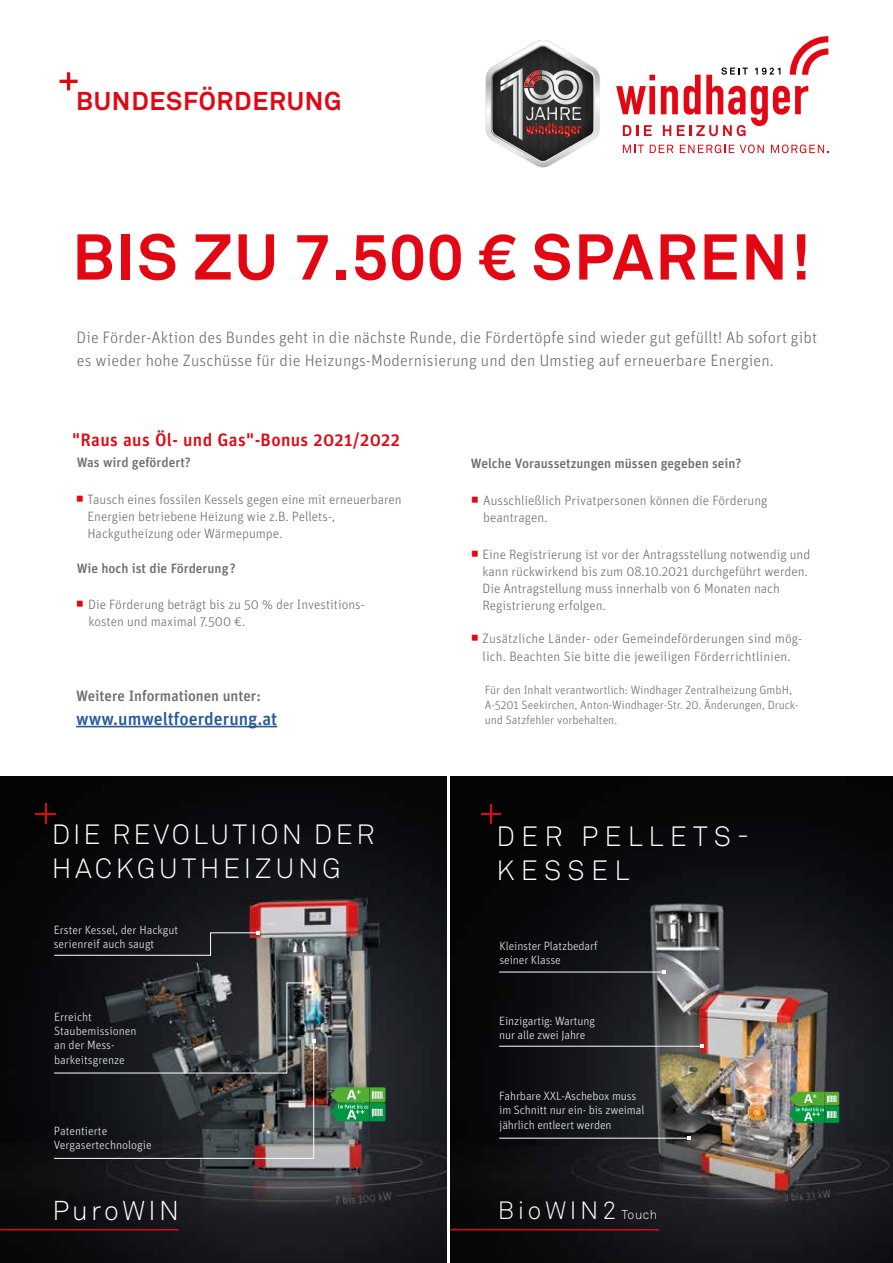
<style>
.page{position:relative;width:893px;height:1263px;background:#fff}
.page>*{position:absolute;margin:0;border:0;box-sizing:border-box;transform-origin:0 0}
.t1{font:700 63.75px "Akkurat Pro";letter-spacing:.03em;color:#e30613}
.t2{font:300 27.6px/34.5px "Akkurat Pro";letter-spacing:.13em;color:#fff}
.t3{font:300 27.6px/34.5px "Akkurat Pro";letter-spacing:.23em;color:#fff}
.t4{font:300 27px "Akkurat Pro";letter-spacing:.12em;color:#fff}
.t5{font:700 25.5px "Akkurat Pro";letter-spacing:.03em;color:#e30613}
.t6{font:300 24.75px "Akkurat Pro";letter-spacing:.145em;color:#fff}
.t7{font:500 18px "Unit OT";letter-spacing:.02em;color:#e30613}
.t8{font:500 18px "Unit OT";color:#275b9b}
.t9{font:300 16.5px/22.5px "Unit OT";letter-spacing:.01em;color:#706f6f}
.t10{font:500 15px "Unit OT";color:#706f6f}
.t11{font:300 13.5px/17.2px "Unit OT";color:#706f6f}
.t12{font:500 13.5px "Unit OT";color:#706f6f}
.t13{font:300 12px/14.4px "Unit OT";letter-spacing:-.005em;color:#ededed}
.t14{font:300 12px/15px "Unit OT";color:#706f6f}
.s1{font-size:16.5px;color:#e30613}
.s2{font-size:12.75px}
</style>
<div class="page">
<img style="left:0;top:777px;width:446px;height:486px">
<svg style="left:45px;top:804px;width:1px;height:20px"></svg>
<hr style="left:35px;top:813px;width:21px;height:2px;background:#e30613">
<svg style="left:53px;top:931px;width:206px;height:25px;background:#212025"></svg>
<svg style="left:53px;top:981px;width:262px;height:178px;background:#36383b"></svg>
<hr style="left:0;top:1229px;width:179px;height:1px;background:#e30613">
<svg style="left:330px;top:1087px;width:56px;height:34px;background:#45a356"></svg>
<img style="left:450px;top:777px;width:443px;height:486px">
<svg style="left:481px;top:804px;width:19px;height:19px"></svg>
<hr style="left:450px;top:1229px;width:209px;height:1px;background:#e30613">
<hr style="left:499px;top:1046px;width:203px;height:1px;background:#fff">
<svg style="left:700px;top:1044px;width:4px;height:4px"></svg>
<hr style="left:499px;top:1138px;width:190px;height:1px;background:#fff">
<svg style="left:687px;top:1136px;width:4px;height:4px"></svg>
<hr style="left:499px;top:971px;width:165px;height:1px;background:#fff">
<svg style="left:662px;top:970px;width:4px;height:4px"></svg>
<svg style="left:789px;top:1092px;width:50px;height:31px;background:#48a85a"></svg>
<svg style="left:60px;top:72px;width:18px;height:18px"></svg>
<hr style="left:76px;top:726px;width:201px;height:1px;background:#275b9b">
<svg style="left:486px;top:40px;width:114px;height:128px"></svg>
<svg style="left:616px;top:75px;width:39px;height:39px"></svg>
<svg style="left:623px;top:125px;width:15px;height:11px"></svg>
<svg style="left:644px;top:125px;width:8px;height:11px"></svg>
<svg style="left:661px;top:36px;width:167px;height:100px"></svg>
<svg style="left:623px;top:145px;width:21px;height:8px"></svg>
<svg style="left:650px;top:145px;width:23px;height:8px"></svg>
<svg style="left:680px;top:145px;width:54px;height:8px"></svg>
<svg style="left:740px;top:145px;width:24px;height:8px"></svg>
<svg style="left:771px;top:145px;width:58px;height:8px"></svg>
<h3 class="t5" style="left:76px;top:85px;width:267px">BUNDESFÖRDERUNG</h3>
<h1 class="t1" style="left:72px;top:218px;width:740px">BIS ZU 7.500 € SPAREN!</h1>
<p class="t9" style="left:77px;top:326px;width:742px">Die Förder-Aktion des Bundes geht in die nächste Runde, die Fördertöpfe sind wieder gut gefüllt! Ab sofort gibt es wieder hohe Zuschüsse für die Heizungs-Modernisierung und den Umstieg auf erneuerbare Energien.</p>
<h3 class="t7" style="left:72px;top:428px;width:329px">"Raus aus Öl- und Gas"-Bonus 2021/2022</h3>
<p class="t12" style="left:77px;top:454px;width:116px">Was wird gefördert?</p>
<p class="t11" style="left:87px;top:490px;width:316px;text-indent:-12px"><span class="s1">◻</span> Tausch eines fossilen Kessels gegen eine mit erneuerbaren<br>Energien betriebene Heizung wie z.B. Pellets-,<br>Hackgutheizung oder Wärmepumpe.</p>
<p class="t12" style="left:77px;top:559px;width:160px">Wie hoch ist die Förderung?</p>
<p class="t11" style="left:88px;top:596px;width:278px;text-indent:-13px"><span class="s1">◻</span> Die Förderung beträgt bis zu 50 % der Investitions&shy;kosten und maximal 7.500 €.</p>
<p class="t10" style="left:76px;top:686px;width:186px">Weitere Informationen unter:</p>
<h3 class="t8" style="left:76px;top:707px;width:203px">www.umweltfoerderung.at</h3>
<h2 class="t2" style="left:52px;top:817px;width:324px">DIE REVOLUTION DER<br>HACKGUTHEIZUNG</h2>
<p class="t13" style="left:54px;top:922px;width:126px">Erster Kessel, der Hackgut serienreif auch saugt</p>
<p class="t13" style="left:54px;top:1009px;width:84px">Erreicht<br>Staubemissionen an der Mess&shy;barkeitsgrenze</p>
<p class="t13" style="left:54px;top:1123px;width:99px">Patentierte<br>Vergasertechnologie</p>
<h3 class="t4" style="left:52px;top:1195px;width:128px">PuroWIN</h3>
<p class="t12" style="left:471px;top:454px;width:272px">Welche Voraussetzungen müssen gegeben sein?</p>
<p class="t11" style="left:483px;top:491px;width:286px;text-indent:-12px"><span class="s1">◻</span> Ausschließlich Privatpersonen können die Förderung beantragen.</p>
<p class="t11" style="left:482px;top:545px;width:329px;text-indent:-11px"><span class="s1">◻</span> Eine Registrierung ist vor der Antragsstellung notwendig und kann rückwirkend bis zum 08.10.2021 durchgeführt werden.<br>Die Antragstellung muss innerhalb von 6 Monaten nach Registrierung erfolgen.</p>
<p class="t11" style="left:471px;top:629px;width:333px;line-height:18px;text-align:center"><span class="s1">◻</span> Zusätzliche Länder- oder Gemeindeförderungen sind mög&shy;lich. Beachten Sie bitte die jeweiligen Förderrichtlinien.</p>
<p class="t14" style="left:485px;top:682px;width:315px">Für den Inhalt verantwortlich: Windhager Zentralheizung GmbH,<br>A-5201 Seekirchen, Anton-Windhager-Str. 20. Änderungen, Druck&shy;und Satzfehler vorbehalten.</p>
<h2 class="t3" style="left:496px;top:819px;width:254px">DER PELLETS-<br>KESSEL</h2>
<p class="t13" style="left:499px;top:939px;width:100px">Kleinster Platzbedarf seiner Klasse</p>
<p class="t13" style="left:499px;top:1013px;width:97px">Einzigartig: Wartung nur alle zwei Jahre</p>
<p class="t13" style="left:499px;top:1089px;width:147px">Fahrbare XXL-Aschebox muss im Schnitt nur ein- bis zweimal jährlich entleert werden</p>
<h3 class="t6" style="left:498px;top:1195px;width:161px">BioWIN2 <span class="s2">Touch</span></h3>
</div>
